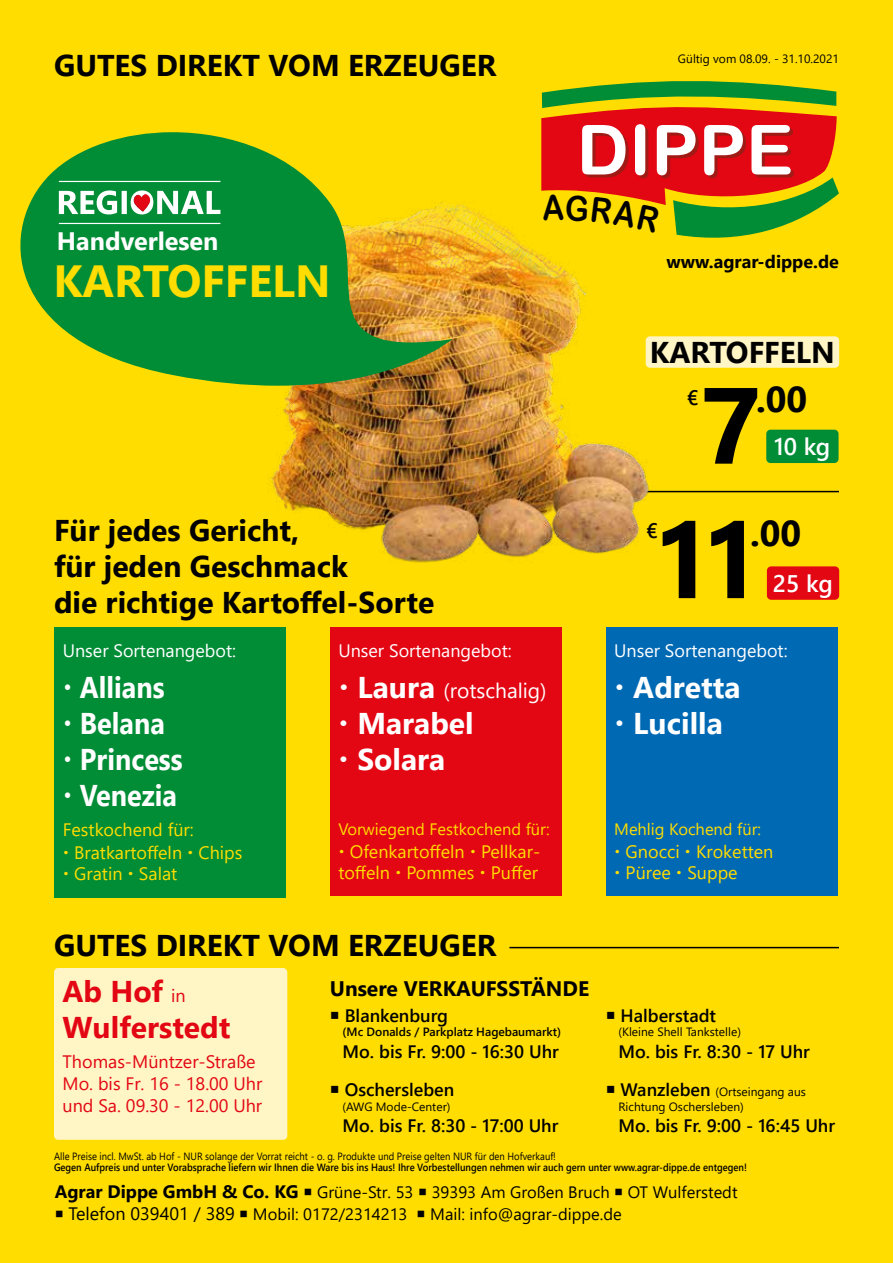
<style>
.page{position:relative;width:893px;height:1263px;background:#fd0}
.page>*{position:absolute;margin:0;border:0;box-sizing:border-box;transform-origin:0 0}
.t1{font:700 108px "Segoe UI";color:#000}
.t2{font:69.15px "Arial Rounded MT Bold";color:#fff}
.t3{font:700 45px "Segoe UI";color:#fd0}
.t4{font:700 36px "Segoe UI";color:#000}
.t5{font:700 30px/36px "Segoe UI";color:#000}
.t6{font:700 30px/36px "Segoe UI";color:#fff;scale:.9 1}
.t7{font:700 30px/36px "Segoe UI";color:#fff}
.t8{font:700 30px/36px "Segoe UI";color:#e30613}
.t9{font:700 25.2px "Segoe UI";color:#fff}
.t10{font:600 24px "Segoe UI";letter-spacing:-.01em;color:#fff}
.t11{font:700 21px "Segoe UI";color:#000}
.t12{font:21px "Segoe UI";color:#fff}
.t13{font:600 21px "Segoe UI";color:#000}
.t14{font:600 18px "Segoe UI";color:#000}
.t15{font:18px/22px "Segoe UI";color:#fd0}
.t16{font:18px/21.6px "Segoe UI";color:#e30613}
.t17{font:18px "Segoe UI";color:#fff}
.t18{font:700 18px "Segoe UI";color:#000}
.t19{font:16.5px "Segoe UI";color:#000}
.t20{font:16.5px "Segoe UI";color:#fd0}
.t21{font:12px/14.4px "Segoe UI";color:#000}
.t22{font:600 12px "Segoe UI";color:#000}
.t23{font:600 10.5px "Segoe UI";color:#000;scale:.9 1}
.t24{font:10.5px "Segoe UI";color:#000;scale:.9 1}
.s1{font-weight:700;font-size:30px}
.s2{font-weight:400;font-size:18px}
.s3{font-weight:600;font-size:18px}
.s4{font-weight:700;font-size:18px}
.s5{font-size:18px}
</style>
<div class="page">
<div style="left:766px;top:430px;width:72px;height:33px;background:#008d36;border-radius:4px"></div>
<div style="left:767px;top:566px;width:72px;height:34px;background:#e30613;border-radius:4px"></div>
<div style="left:646px;top:336px;width:193px;height:32px;background:#fff5c5;border-radius:4px"></div>
<hr style="left:623px;top:491px;width:216px;height:1px;background:#000">
<div style="left:54px;top:627px;width:232px;height:270px;background:#008d36"></div>
<div style="left:330px;top:627px;width:232px;height:269px;background:#e30613"></div>
<div style="left:606px;top:627px;width:231px;height:269px;background:#0069b4"></div>
<img style="left:267px;top:204px;width:517px;height:387px">
<div style="left:54px;top:968px;width:233px;height:172px;background:#fff5c5;border-radius:4px"></div>
<hr style="left:509px;top:947px;width:330px;height:1px;background:#000">
<svg style="left:20px;top:132px;width:432px;height:254px;fill:#008d36"></svg>
<svg style="left:59px;top:190px;width:58px;height:24px"></svg>
<div style="left:122px;top:191px;width:5px;height:23px;background:#fff"></div>
<hr style="left:59px;top:181px;width:161px;height:1px;background:#fff">
<hr style="left:59px;top:223px;width:161px;height:1px;background:#fff">
<svg style="left:131px;top:190px;width:89px;height:24px;background:#87b48d"></svg>
<svg style="left:541px;top:81px;width:298px;height:163px"></svg>
<h3 class="t5" style="left:54px;top:45px;width:444px">GUTES DIREKT VOM ERZEUGER</h3>
<h3 class="t9" style="left:57px;top:217px;width:163px">Handverlesen</h3>
<h3 class="t3" style="left:53px;top:239px;width:279px">KARTOFFELN</h3>
<h3 class="t5" style="left:54px;top:509px;width:382px">Für jedes Gericht,<br>für jeden Geschmack<br>die richtige Kartoffel-Sorte</h3>
<h3 class="t17" style="left:63px;top:634px;width:175px">Unser Sortenangebot:</h3>
<h3 class="t6" style="left:80px;top:666px;width:116px">Allians<br>Belana<br>Princess<br>Venezia</h3>
<h3 class="t15" style="left:74px;top:817px;width:170px;text-indent:-11px">Festkochend für:<br>Bratkartoffeln Chips<br>Gratin Salat</h3>
<h3 class="t17" style="left:338px;top:634px;width:175px">Unser Sortenangebot:</h3>
<h3 class="t12" style="left:357px;top:670px;width:191px"><span class="s1">Laura</span> (rotschalig)</h3>
<h3 class="t7" style="left:357px;top:702px;width:118px">Marabel<br>Solara</h3>
<h3 class="t20" style="left:338px;top:814px;width:213px">Vorwiegend Festkochend für:</h3>
<h3 class="t15" style="left:338px;top:839px;width:203px;line-height:21.6px;text-align:right">Ofenkartoffeln Pellkar&shy;toffeln Pommes Puffer</h3>
<h3 class="t5" style="left:54px;top:925px;width:444px">GUTES DIREKT VOM ERZEUGER</h3>
<p class="t21" style="left:678px;top:50px;width:163px">Gültig vom 08.09. - 31.10.2021</p>
<h2 class="t2" style="left:576px;top:109px;width:218px">DIPPE</h2>
<h3 class="t18" style="left:666px;top:245px;width:174px">www.agrar-dippe.de</h3>
<h3 class="t5" style="left:650px;top:332px;width:186px">KARTOFFELN</h3>
<h3 class="t13" style="left:687px;top:377px;width:13px">€</h3>
<h3 class="t4" style="left:756px;top:365px;width:53px">.00</h3>
<h3 class="t10" style="left:774px;top:424px;width:58px">10 kg</h3>
<h1 class="t1" style="left:699px;top:323px;width:64px">7</h1>
<h3 class="t13" style="left:646px;top:511px;width:13px">€</h3>
<h3 class="t4" style="left:750px;top:499px;width:53px">.00</h3>
<h3 class="t10" style="left:773px;top:561px;width:61px">25 kg</h3>
<h1 class="t1" style="left:651px;top:458px;width:112px">11</h1>
<h3 class="t17" style="left:614px;top:634px;width:175px">Unser Sortenangebot:</h3>
<h3 class="t7" style="left:633px;top:666px;width:109px">Adretta<br>Lucilla</h3>
<h3 class="t20" style="left:614px;top:814px;width:148px">Mehlig Kochend für:</h3>
<h3 class="t15" style="left:626px;top:839px;width:149px;line-height:21.6px">Gnocci Kroketten<br>Püree Suppe</h3>
<h3 class="t8" style="left:63px;top:971px;width:169px">Ab Hof <span class="s2">in<br></span>Wulferstedt</h3>
<h3 class="t16" style="left:63px;top:1050px;width:201px">Thomas-Müntzer-Straße<br>Mo. bis Fr. 16 - 18.00 Uhr und Sa. 09.30 - 12.00 Uhr</h3>
<h3 class="t11" style="left:330px;top:968px;width:261px">Unsere VERKAUFSSTÄNDE</h3>
<h3 class="t14" style="left:330px;top:998px;width:120px">○ Blankenburg</h3>
<p class="t22" style="left:343px;top:1020px;width:220px">(Mc Donalds / Parkplatz Hagebaumarkt)</p>
<h3 class="t14" style="left:343px;top:1034px;width:218px">Mo. bis Fr. 9:00 - 16:30 Uhr</h3>
<h3 class="t14" style="left:330px;top:1073px;width:126px">○ Oschersleben</h3>
<p class="t21" style="left:343px;top:1098px;width:109px">(AWG Mode-Center)</p>
<h3 class="t14" style="left:343px;top:1109px;width:217px">Mo. bis Fr. 8:30 - 17:00 Uhr</h3>
<h3 class="t14" style="left:606px;top:998px;width:112px">○ Halberstadt</h3>
<p class="t21" style="left:618px;top:1023px;width:124px">(Kleine Shell Tankstelle)</p>
<h3 class="t14" style="left:618px;top:1034px;width:193px">Mo. bis Fr. 8:30 - 17 Uhr</h3>
<p class="t21" style="left:618px;top:1084px;width:189px;text-indent:-13px">○ <span class="s3">Wanzleben</span> (Ortseingang aus<br>Richtung Oschersleben)</p>
<h3 class="t14" style="left:618px;top:1109px;width:218px">Mo. bis Fr. 9:00 - 16:45 Uhr</h3>
<p class="t24" style="left:54px;top:1146px;width:559px">Alle Preise incl. MwSt. ab Hof - NUR solange der Vorrat reicht - o. g. Produkte und Preise gelten NUR für den Hofverkauf!</p>
<p class="t23" style="left:54px;top:1157px;width:771px">Gegen Aufpreis und unter Vorabsprache liefern wir Ihnen die Ware bis ins Haus! Ihre Vorbestellungen nehmen wir auch gern unter www.agrar-dippe.de entgegen!</p>
<h3 class="t19" style="left:55px;top:1177px;width:684px"><span class="s4">Agrar Dippe GmbH &amp; Co. KG</span> ○ Grüne-Str. 53 ○ 39393 Am Großen Bruch ○ OT Wulferstedt</h3>
<h3 class="t19" style="left:55px;top:1198px;width:568px">○ <span class="s5">Telefon 039401 / 389</span> ○ Mobil: 0172/2314213 ○ Mail: info@agrar-dippe.de</h3>
</div>
